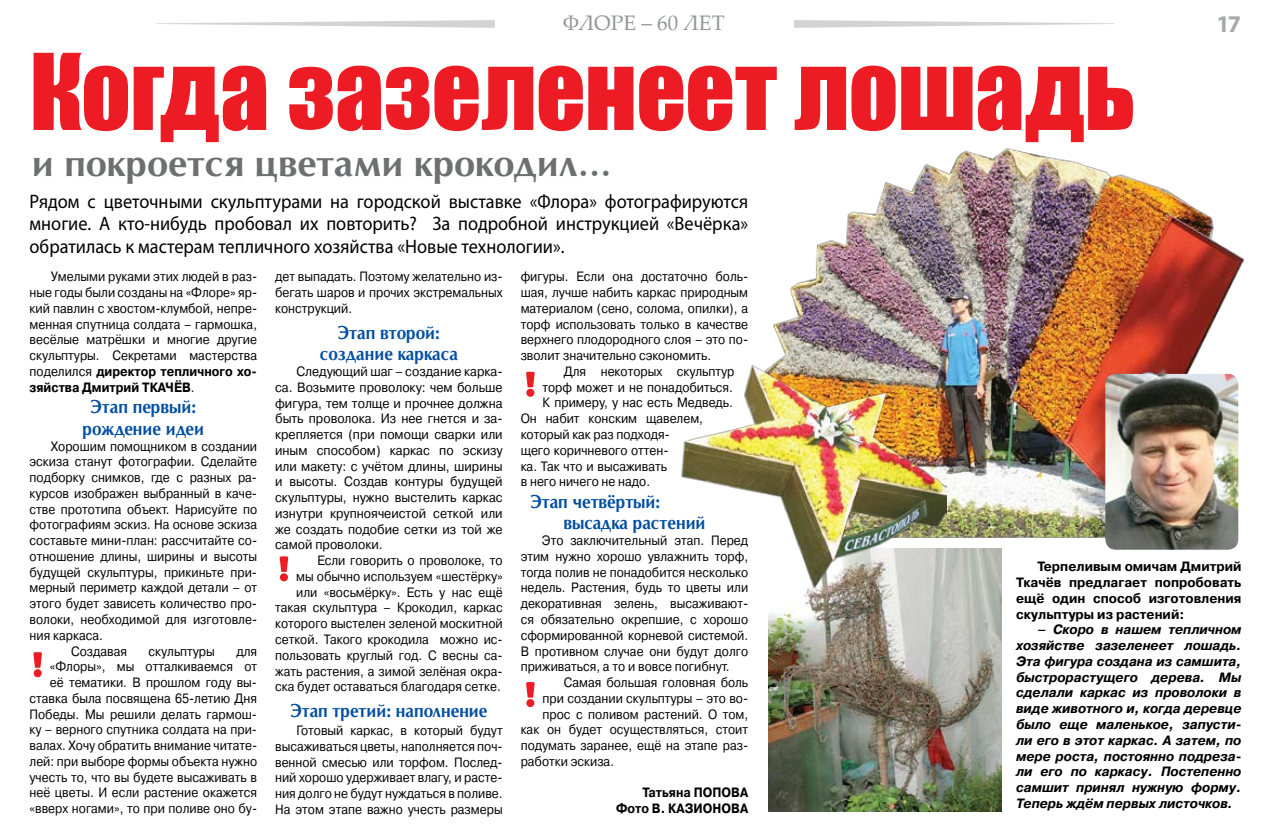
<style>
.page{position:relative;width:1274px;height:832px;background:#fff}
.page>*{position:absolute;margin:0;border:0;box-sizing:border-box;transform-origin:0 0}
.t1{font:97.5px "Impact";letter-spacing:-.005em;color:#ed1c24}
.t2{font:700 36px "Opium New C";color:#6d6f71}
.t3{font:700 24px "Myriad Pro";color:#a7a9ac}
.t4{font:21px "Palatino Linotype";color:#939598}
.t5{font:19.5px/22.5px "Myriad Pro";color:#000;text-align:justify;scale:.94 1}
.t6{font:700 18px/21.6px "Opium New C";color:#034ea2;text-align:center;scale:.9 1}
.t7{font:13.5px/15.8px "ez Pragmatica";color:#000;text-align:justify;scale:.9 1}
.t8{font:13.5px/15.8px "ez Pragmatica";color:#000;text-align:justify;scale:.92 1}
.t9{font:italic 700 13.5px/15.8px "ez Pragmatica";color:#000;text-align:justify;scale:.96 1}
.t10{font:700 13.5px/15.8px "ez Pragmatica";color:#000;text-align:justify;scale:.96 1}
.t11{font:700 13.5px/15.8px "ez Pragmatica";color:#000;text-align:right;scale:.9 1}
.s1{font-weight:700}
</style>
<div class="page">
<svg style="left:794px;top:20px;width:320px;height:8px"></svg>
<svg style="left:157px;top:20px;width:338px;height:8px"></svg>
<svg style="left:33px;top:652px;width:9px;height:25px"></svg>
<svg style="left:280px;top:556px;width:8px;height:25px"></svg>
<svg style="left:526px;top:372px;width:9px;height:25px"></svg>
<svg style="left:526px;top:682px;width:9px;height:25px"></svg>
<img style="left:773px;top:148px;width:470px;height:392px">
<img style="left:1105px;top:374px;width:133px;height:175px">
<img style="left:769px;top:548px;width:232px;height:263px">
<img style="left:681px;top:361px;width:265px;height:228px">
<h3 class="t4" style="left:563px;top:8px;width:163px">флоре – 60 лет</h3>
<h3 class="t3" style="left:1216px;top:8px;width:26px">17</h3>
<h1 class="t1" style="left:30px;top:16px;width:1107px">Когда зазеленеет лошадь</h1>
<h2 class="t2" style="left:32px;top:141px;width:581px">и покроется цветами крокодил…</h2>
<h3 class="t5" style="left:30px;top:190px;width:766px">Рядом с цветочными скульптурами на городской выставке «Флора» фотографируются многие. А кто-нибудь пробовал их повторить? За подробной инструкцией «Вечёрка» обратилась к мастерам тепличного хозяйства «Новые технологии».</h3>
<p class="t7" style="left:30px;top:269px;width:254px;text-indent:21px">Умелыми руками этих людей в раз&shy;ные годы были созданы на «Флоре» яр&shy;кий павлин с хвостом-клумбой, непре&shy;менная спутница солдата – гармошка, весёлые матрёшки и многие другие скульптуры. Секретами мастерства поделился <span class="s1">директор тепличного хо&shy;зяйства Дмитрий ТКАЧЁВ</span>.</p>
<h3 class="t6" style="left:83px;top:396px;width:136px">Этап первый: рождение идеи</h3>
<p class="t7" style="left:51px;top:438px;width:231px">Хорошим помощником в создании</p>
<p class="t7" style="left:30px;top:454px;width:254px">эскиза станут фотографии. Сделайте</p>
<p class="t7" style="left:30px;top:470px;width:254px">подборку снимков, где с разных ра-</p>
<p class="t7" style="left:30px;top:485px;width:254px">курсов изображен выбранный в каче-</p>
<p class="t7" style="left:30px;top:501px;width:254px">стве прототипа объект. Нарисуйте по</p>
<p class="t7" style="left:30px;top:517px;width:254px">фотографиям эскиз. На основе эскиза</p>
<p class="t7" style="left:30px;top:533px;width:254px">составьте мини-план: рассчитайте со-</p>
<p class="t7" style="left:30px;top:548px;width:254px">отношение длины, ширины и высоты</p>
<p class="t7" style="left:30px;top:564px;width:254px">будущей скульптуры, прикиньте при-</p>
<p class="t7" style="left:30px;top:580px;width:254px">мерный периметр каждой детали – от</p>
<p class="t7" style="left:30px;top:596px;width:254px">этого будет зависеть количество про-</p>
<p class="t7" style="left:30px;top:611px;width:254px">волоки, необходимой для изготовле-</p>
<p class="t7" style="left:30px;top:627px;width:83px">ния каркаса.</p>
<p class="t7" style="left:71px;top:643px;width:64px">Создавая</p>
<p class="t7" style="left:149px;top:643px;width:75px">скульптуры</p>
<p class="t7" style="left:30px;top:643px;width:254px;text-align:right">для<br>«Флоры», мы отталкиваемся от<br>её тематики. В прошлом году вы&shy;ставка была посвящена 65-летию Дня<br>Победы. Мы решили делать гармош&shy;ку – верного спутника солдата на при&shy;валах. Хочу обратить внимание читате&shy;лей: при выборе формы объекта нужно учесть то, что вы будете высаживать в неё цветы. И если растение окажется «вверх ногами», то при поливе оно бу-</p>
<p class="t7" style="left:275px;top:269px;width:254px">дет выпадать. Поэтому желательно из&shy;бегать шаров и прочих экстремальных конструкций.</p>
<h3 class="t6" style="left:320px;top:322px;width:155px">Этап второй: создание каркаса</h3>
<p class="t8" style="left:275px;top:364px;width:249px;text-indent:21px">Следующий шаг – создание карка&shy;са. Возьмите проволоку: чем больше фигура, тем толще и прочнее должна быть проволока. Из нее гнется и за&shy;крепляется (при помощи сварки или иным способом) каркас по эскизу или макету: с учётом длины, ширины и высоты. Создав контуры будущей скульптуры, нужно выстелить каркас изнутри крупноячеистой сеткой или же создать подобие сетки из той же самой проволоки.</p>
<p class="t7" style="left:275px;top:553px;width:254px;text-align:right">Если говорить о проволоке, то<br>мы обычно используем «шестёрку» или «восьмёрку». Есть у нас ещё такая скульптура – Крокодил, каркас которого выстелен зеленой москитной сеткой. Такого крокодила можно ис&shy;пользовать круглый год. С весны са&shy;жать растения, а зимой зелёная окра&shy;ска будет оставаться благодаря сетке.</p>
<h3 class="t6" style="left:290px;top:700px;width:220px">Этап третий: наполнение</h3>
<p class="t7" style="left:275px;top:722px;width:254px;text-align:left;text-indent:21px">Готовый каркас, в который будут высаживаться цветы, наполняется поч&shy;венной смесью или торфом. Послед&shy;ний хорошо удерживает влагу, и расте&shy;ния долго не будут нуждаться в поливе.<br>На этом этапе важно учесть размеры</p>
<p class="t7" style="left:521px;top:269px;width:254px">фигуры. Если она достаточно боль&shy;шая, лучше набить каркас природным материалом (сено, солома, опилки), а торф использовать только в качестве верхнего плодородного слоя – это по&shy;зволит значительно сэкономить.</p>
<p class="t7" style="left:564px;top:363px;width:191px">Для некоторых скульптур</p>
<p class="t7" style="left:542px;top:379px;width:213px">торф может и не понадобиться.</p>
<p class="t7" style="left:542px;top:395px;width:213px">К примеру, у нас есть Медведь.</p>
<p class="t7" style="left:521px;top:411px;width:204px">Он набит конским щавелем,</p>
<p class="t7" style="left:521px;top:427px;width:167px">который как раз подходя-</p>
<p class="t7" style="left:521px;top:442px;width:166px">щего коричневого оттен-</p>
<p class="t7" style="left:521px;top:458px;width:164px">ка. Так что и высаживать</p>
<p class="t7" style="left:521px;top:474px;width:145px">в него ничего не надо.</p>
<h3 class="t6" style="left:563px;top:491px;width:159px;text-align:left;text-indent:-33px">Этап четвёртый: высадка растений</h3>
<p class="t7" style="left:521px;top:533px;width:254px;text-indent:21px">Это заключительный этап. Перед этим нужно хорошо увлажнить торф, тогда полив не понадобится несколько недель. Растения, будь то цветы или декоративная зелень, высаживают&shy;ся обязательно окрепшие, с хорошо сформированной корневой системой.<br>В противном случае они будут долго приживаться, а то и вовсе погибнут.</p>
<p class="t7" style="left:564px;top:674px;width:206px">Самая большая головная боль</p>
<p class="t7" style="left:542px;top:690px;width:230px">при создании скульптуры – это во-</p>
<p class="t7" style="left:542px;top:706px;width:230px">прос с поливом растений. О том,</p>
<p class="t7" style="left:521px;top:722px;width:254px">как он будет осуществляться, стоит</p>
<p class="t7" style="left:521px;top:737px;width:254px">подумать заранее, ещё на этапе раз-</p>
<p class="t7" style="left:521px;top:753px;width:105px">работки эскиза.</p>
<p class="t11" style="left:616px;top:785px;width:148px">Татьяна ПОПОВА<br>Фото В. КАЗИОНОВА</p>
<p class="t10" style="left:1016px;top:559px;width:236px;text-indent:21px">Терпеливым омичам Дмитрий Ткачёв предлагает попробовать ещё один способ изготовления скульптуры из растений:</p>
<p class="t9" style="left:1016px;top:622px;width:236px;text-indent:21px">– Скоро в нашем тепличном хозяйстве зазеленеет лошадь.<br>Эта фигура создана из самшита, быстрорастущего дерева. Мы сделали каркас из проволоки в виде животного и, когда деревце было еще маленькое, запусти&shy;ли его в этот каркас. А затем, по мере роста, постоянно подреза&shy;ли его по каркасу. Постепенно самшит принял нужную форму.<br>Теперь ждём первых листочков.</p>
</div>
